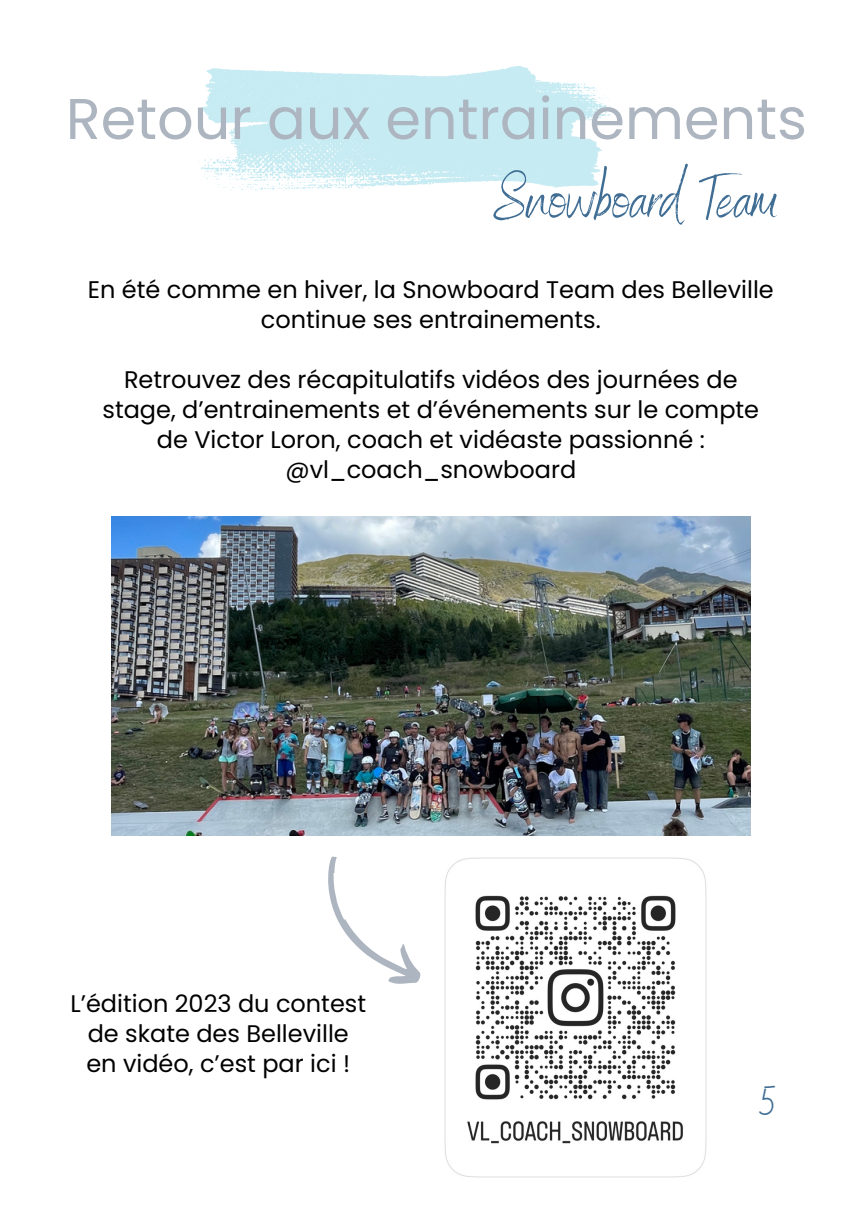
<style>
.page{position:relative;width:861px;height:1214px;background:#fff}
.page>*{position:absolute;margin:0;border:0;box-sizing:border-box;transform-origin:0 0}
.t1{font:61.2px "Benedict";color:#3f6d94}
.t2{font:57.4px "Poppins";color:#adb5c0}
.t3{font:40.8px "Buffalo";color:#3f6d94}
.t4{font:24px/30px "Poppins";color:#000;text-align:center}
</style>
<div class="page">
<svg style="left:199px;top:66px;width:412px;height:125px;fill:#c7ebf2"></svg>
<img style="left:111px;top:516px;width:639px;height:319px">
<img style="left:444px;top:857px;width:263px;height:321px">
<svg style="left:328px;top:856px;width:93px;height:128px"></svg>
<p class="t2" style="left:66px;top:79px;width:743px">Retour aux entrainements</p>
<p class="t1" style="left:493px;top:159px;width:285px">Snowboard Team</p>
<h1 class="t4" style="left:88px;top:274px;width:688px">En été comme en hiver, la Snowboard Team des Belleville continue ses entrainements.</h1>
<p class="t4" style="left:103px;top:364px;width:658px">Retrouvez des récapitulatifs vidéos des journées de stage, d’entrainements et d’événements sur le compte de Victor Loron, coach et vidéaste passionné :</p>
<p class="t4" style="left:285px;top:454px;width:292px">@vl_coach_snowboard</p>
<p class="t4" style="left:70px;top:988px;width:297px">L’édition 2023 du contest</p>
<p class="t4" style="left:88px;top:1018px;width:263px">de skate des Belleville</p>
<p class="t4" style="left:86px;top:1048px;width:265px">en vidéo, c’est par ici !</p>
<p class="t3" style="left:759px;top:1074px;width:17px">5</p>
</div>
